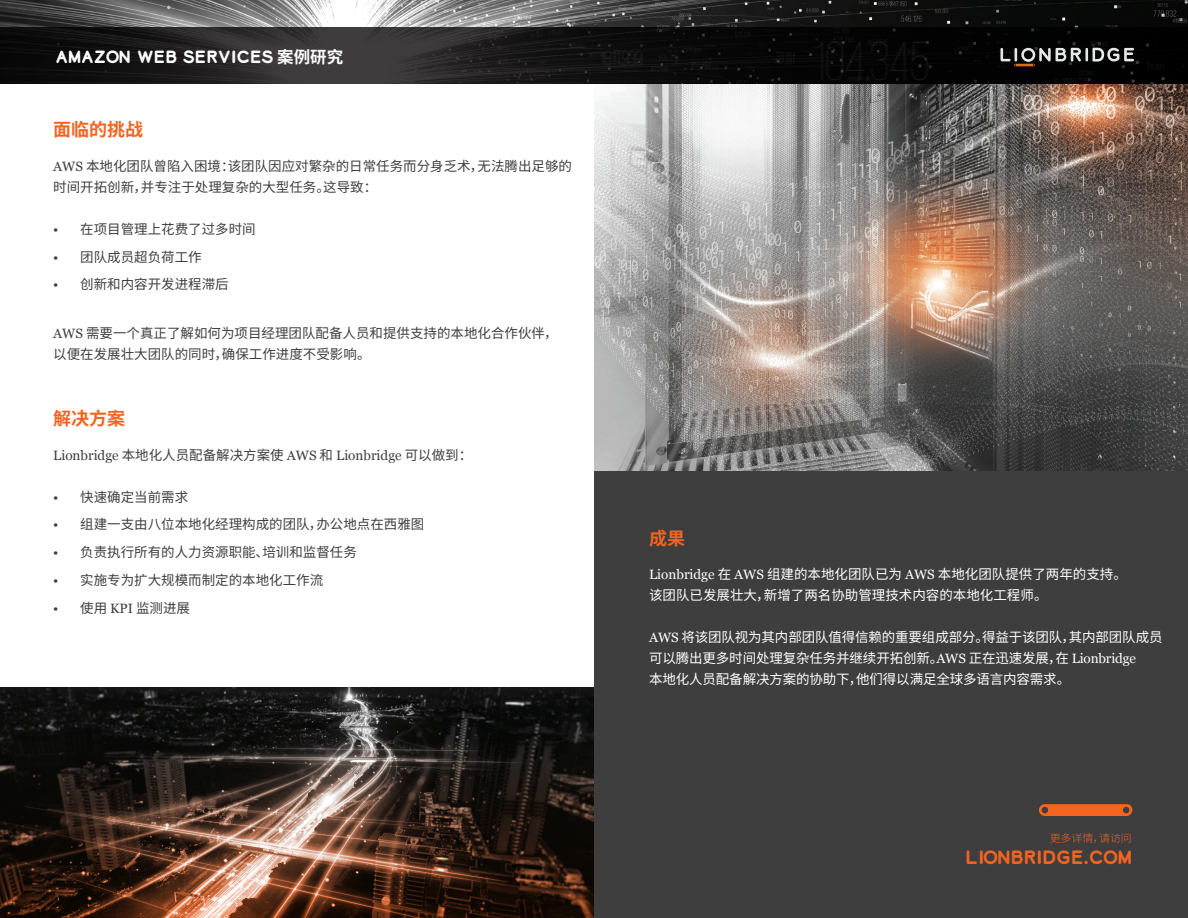
<style>
.page{position:relative;width:1188px;height:918px;background:#fff}
.page>*{position:absolute;margin:0;border:0;box-sizing:border-box;transform-origin:0 0}
.t1{font:700 18px "Lionbridge Sans";color:#f36421}
.t2{font:700 18px "Noto Sans CJ Ksc";color:#f36421}
.t3{font:700 16.5px "Lionbridge Sans";color:#fff}
.t4{font:13.5px/21px "Noto Sans CJ Ksc";color:#3e3e3f}
.t5{font:13.5px/21px "Noto Sans CJ Ksc";letter-spacing:-.01em;color:#fff}
.t6{font:13.5px "Georgia";color:#3e3e3f}
.t7{font:300 10.5px "Noto Sans CJ Ksc";color:#f36421;scale:1.04 1}
.s1{font-family:"Noto Sans CJ Ksc"}
.s2{font-family:"Georgia"}
</style>
<div class="page">
<img style="left:0;top:687px;width:594px;height:51px">
<svg style="left:0;top:738px;width:594px;height:180px;background:#453127"></svg>
<img style="left:594px;top:83px;width:594px;height:389px">
<img style="left:0;top:0;width:1188px;height:27px">
<svg style="left:0;top:27px;width:1188px;height:56px;background:#161515"></svg>
<svg style="left:1000px;top:48px;width:134px;height:18px;background:#4e4c4b"></svg>
<div style="left:594px;top:472px;width:594px;height:446px;background:#3e3e3f"></div>
<svg style="left:1039px;top:804px;width:93px;height:12px"></svg>
<p class="t3" style="left:55px;top:45px;width:290px">AMAZON WEB SERVICES <span class="s1">案例研究</span></p>
<p class="t2" style="left:53px;top:120px;width:91px">面临的挑战</p>
<p class="t4" style="left:53px;top:156px;width:520px"><span class="s2">AWS</span> 本地化团队曾陷入困境：该团队因应对繁杂的日常任务而分身乏术，无法腾出足够的时间开拓创新，并专注于处理复杂的大型任务。这导致：</p>
<p class="t4" style="left:53px;top:219px;width:204px"><span class="s2">•</span> 在项目管理上花费了过多时间</p>
<p class="t4" style="left:53px;top:247px;width:150px"><span class="s2">•</span> 团队成员超负荷工作</p>
<p class="t4" style="left:53px;top:274px;width:177px"><span class="s2">•</span> 创新和内容开发进程滞后</p>
<p class="t4" style="left:53px;top:323px;width:506px"><span class="s2">AWS</span> 需要一个真正了解如何为项目经理团队配备人员和提供支持的本地化合作伙伴，以便在发展壮大团队的同时，确保工作进度不受影响。</p>
<p class="t2" style="left:53px;top:408px;width:73px">解决方案</p>
<p class="t6" style="left:53px;top:445px;width:421px">Lionbridge <span class="s1">本地化人员配备解决方案使</span> AWS <span class="s1">和</span> Lionbridge <span class="s1">可以做到：</span></p>
<p class="t4" style="left:53px;top:487px;width:136px"><span class="s2">•</span> 快速确定当前需求</p>
<p class="t4" style="left:53px;top:514px;width:373px"><span class="s2">•</span> 组建一支由八位本地化经理构成的团队，办公地点在西雅图</p>
<p class="t4" style="left:53px;top:542px;width:305px"><span class="s2">•</span> 负责执行所有的人力资源职能、培训和监督任务</p>
<p class="t4" style="left:53px;top:570px;width:271px"><span class="s2">•</span> 实施专为扩大规模而制定的本地化工作流</p>
<p class="t4" style="left:53px;top:598px;width:138px"><span class="s2">•</span> 使用 <span class="s2">KPI</span> 监测进展</p>
<p class="t2" style="left:649px;top:528px;width:37px">成果</p>
<p class="t5" style="left:649px;top:564px;width:479px"><span class="s2">Lionbridge</span> 在 <span class="s2">AWS</span> 组建的本地化团队已为 <span class="s2">AWS</span> 本地化团队提供了两年的支持。该团队已发展壮大，新增了两名协助管理技术内容的本地化工程师。</p>
<p class="t5" style="left:649px;top:627px;width:515px"><span class="s2">AWS</span> 将该团队视为其内部团队值得信赖的重要组成部分。得益于该团队，其内部团队成员可以腾出更多时间处理复杂任务并继续开拓创新。<span class="s2">AWS</span> 正在迅速发展，在 <span class="s2">Lionbridge<br></span>本地化人员配备解决方案的协助下，他们得以满足全球多语言内容需求。</p>
<p class="t7" style="left:1050px;top:833px;width:81px">更多详情，请访问</p>
<p class="t1" style="left:966px;top:845px;width:168px">LIONBRIDGE.COM</p>
</div>
